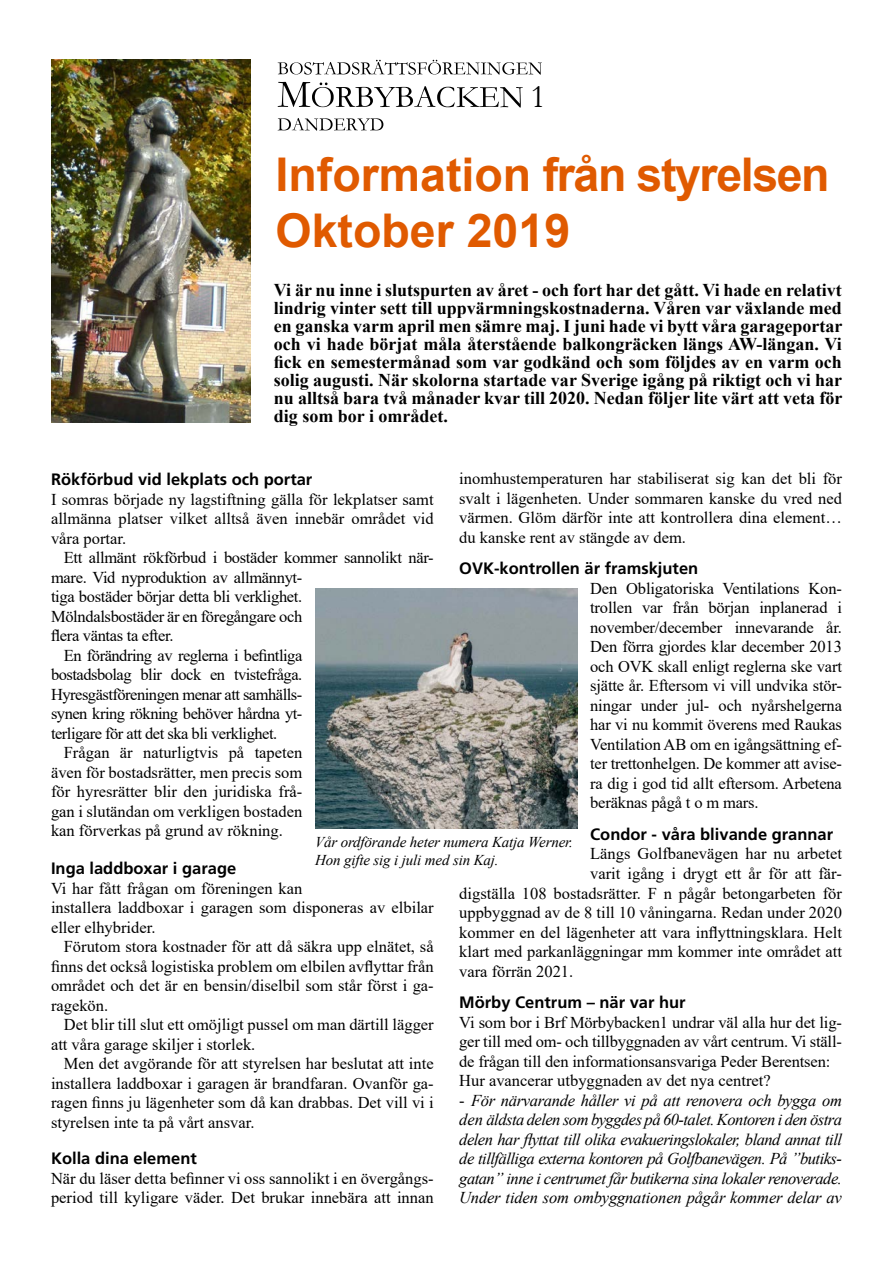
<style>
.page{position:relative;width:893px;height:1263px;background:#fff}
.page>*{position:absolute;margin:0;border:0;box-sizing:border-box;transform-origin:0 0}
.t1{font:700 46.5px/55.8px "Arial";color:#e05a00}
.t2{font:33px "Garamond";color:#000}
.t3{font:700 18px/18px "Times New Roman";color:#000;text-align:justify}
.t4{font:16.5px/19.5px "Times New Roman";color:#000;text-align:justify}
.t5{font:italic 16.5px/19.5px "Times New Roman";letter-spacing:-.01em;color:#000;text-align:justify}
.t6{font:16.5px "Times New Roman";letter-spacing:-.03em;color:#000}
.t7{font:16.5px "Times New Roman";letter-spacing:-.02em;color:#000}
.t8{font:700 16.5px "Frutiger LT Std";color:#000}
.t9{font:italic 15px/18px "Times New Roman";letter-spacing:-.01em;color:#000}
.s1{font-style:normal}
</style>
<div class="page">
<svg style="left:278px;top:60px;width:264px;height:15px"></svg>
<svg style="left:278px;top:82px;width:245px;height:26px"></svg>
<svg style="left:278px;top:118px;width:105px;height:13px"></svg>
<img style="left:315px;top:588px;width:262px;height:240px">
<img style="left:51px;top:60px;width:199px;height:363px">
<h2 class="t2" style="left:530px;top:74px;width:17px">1</h2>
<h1 class="t1" style="left:276px;top:148px;width:556px">Information från styrelsen<br>Oktober 2019</h1>
<p class="t3" style="left:274px;top:280px;width:570px">Vi är nu inne i slutspurten av året - och fort har det gått. Vi hade en relativt lindrig vinter sett till uppvärmningskostnaderna. Våren var växlande med en ganska varm april men sämre maj. I juni hade vi bytt våra garageportar och vi hade börjat måla återstående balkongräcken längs AW-längan. Vi fick en semestermånad som var godkänd och som följdes av en varm och solig augusti. När skolorna startade var Sverige igång på riktigt och vi har nu alltså bara två månader kvar till 2020. Nedan följer lite värt att veta för dig som bor i området.</p>
<p class="t8" style="left:51px;top:470px;width:263px">Rökförbud vid lekplats och portar</p>
<p class="t4" style="left:51px;top:489px;width:384px">I somras började ny lagstiftning gälla för lekplatser samt allmänna platser vilket alltså även innebär området vid våra portar.</p>
<p class="t7" style="left:64px;top:546px;width:371px">Ett allmänt rökförbud i bostäder kommer sannolikt när-</p>
<p class="t7" style="left:51px;top:566px;width:253px">mare. Vid nyproduktion av allmännyt-</p>
<p class="t7" style="left:51px;top:585px;width:253px">tiga bostäder börjar detta bli verklighet.</p>
<p class="t7" style="left:51px;top:605px;width:253px">Mölndalsbostäder är en föregångare och</p>
<p class="t7" style="left:51px;top:624px;width:124px">flera väntas ta efter.</p>
<p class="t6" style="left:64px;top:644px;width:240px">En förändring av reglerna i befintliga</p>
<p class="t6" style="left:51px;top:663px;width:253px">bostadsbolag blir dock en tvistefråga.</p>
<p class="t6" style="left:51px;top:683px;width:253px">Hyresgästföreningen menar att samhälls-</p>
<p class="t6" style="left:51px;top:702px;width:253px">synen kring rökning behöver hårdna yt-</p>
<p class="t6" style="left:51px;top:722px;width:228px">terligare för att det ska bli verklighet.</p>
<p class="t4" style="left:64px;top:742px;width:240px">Frågan är naturligtvis på tapeten</p>
<p class="t4" style="left:51px;top:762px;width:253px">även för bostadsrätter, men precis som</p>
<p class="t4" style="left:51px;top:781px;width:253px">för hyresrätter blir den juridiska frå-</p>
<p class="t4" style="left:51px;top:801px;width:253px">gan i slutändan om verkligen bostaden</p>
<p class="t4" style="left:51px;top:820px;width:233px">kan förverkas på grund av rökning.</p>
<p class="t8" style="left:51px;top:859px;width:187px">Inga laddboxar i garage</p>
<p class="t4" style="left:51px;top:878px;width:384px;text-align:left">Vi har fått frågan om föreningen kan<br>installera laddboxar i garagen som disponeras av elbilar eller elhybrider.</p>
<p class="t4" style="left:51px;top:936px;width:384px;text-indent:13px">Förutom stora kostnader för att då säkra upp elnätet, så finns det också logistiska problem om elbilen avflyttar från området och det är en bensin/diselbil som står först i ga&shy;ragekön.</p>
<p class="t4" style="left:51px;top:1014px;width:384px;text-indent:13px">Det blir till slut ett omöjligt pussel om man därtill lägger att våra garage skiljer i storlek.</p>
<p class="t4" style="left:51px;top:1053px;width:384px;text-indent:13px">Men det avgörande för att styrelsen har beslutat att inte installera laddboxar i garagen är brandfaran. Ovanför ga&shy;ragen finns ju lägenheter som då kan drabbas. Det vill vi i styrelsen inte ta på vårt ansvar.</p>
<p class="t8" style="left:51px;top:1148px;width:147px">Kolla dina element</p>
<p class="t4" style="left:51px;top:1168px;width:384px">När du läser detta befinner vi oss sannolikt i en övergångs&shy;period till kyligare väder. Det brukar innebära att innan</p>
<p class="t4" style="left:459px;top:469px;width:384px">inomhustemperaturen har stabiliserat sig kan det bli för svalt i lägenheten. Under sommaren kanske du vred ned värmen. Glöm därför inte att kontrollera dina element… du kanske rent av stängde av dem.</p>
<p class="t8" style="left:459px;top:559px;width:241px">OVK-kontrollen är framskjuten</p>
<p class="t4" style="left:590px;top:578px;width:253px">Den Obligatoriska Ventilations Kon&shy;trollen var från början inplanerad i november/december innevarande år.<br>Den förra gjordes klar december 2013 och OVK skall enligt reglerna ske vart sjätte år. Eftersom vi vill undvika stör&shy;ningar under jul- och nyårshelgerna har vi nu kommit överens med Raukas Ventilation AB om en igångsättning ef&shy;ter trettonhelgen. De kommer att avise&shy;ra dig i god tid allt eftersom. Arbetena beräknas pågå t o m mars.</p>
<p class="t8" style="left:590px;top:824px;width:244px">Condor - våra blivande grannar</p>
<p class="t4" style="left:590px;top:844px;width:253px">Längs Golfbanevägen har nu arbetet</p>
<p class="t4" style="left:590px;top:863px;width:253px">varit igång i drygt ett år för att fär-</p>
<p class="t4" style="left:459px;top:883px;width:384px">digställa 108 bostadsrätter. F n pågår betongarbeten för</p>
<p class="t4" style="left:459px;top:902px;width:384px">uppbyggnad av de 8 till 10 våningarna. Redan under 2020</p>
<p class="t4" style="left:459px;top:922px;width:384px">kommer en del lägenheter att vara inflyttningsklara. Helt</p>
<p class="t4" style="left:459px;top:941px;width:384px">klart med parkanläggningar mm kommer inte området att</p>
<p class="t4" style="left:459px;top:961px;width:116px">vara förrän 2021.</p>
<p class="t8" style="left:459px;top:992px;width:228px">Mörby Centrum – när var hur</p>
<p class="t4" style="left:459px;top:1012px;width:384px;text-align:left">Vi som bor i Brf Mörbybacken1 undrar väl alla hur det lig&shy;ger till med om- och tillbyggnaden av vårt centrum. Vi ställ&shy;de frågan till den informationsansvariga Peder Berentsen:<br>Hur avancerar utbyggnaden av det nya centret?</p>
<p class="t5" style="left:459px;top:1090px;width:384px"><span class="s1">-</span> För närvarande håller vi på att renovera och bygga om den äldsta delen som byggdes på 60-talet. Kontoren i den östra delen har flyttat till olika evakueringslokaler, bland annat till de tillfälliga externa kontoren på Golfbanevägen. På ”butiks&shy;gatan” inne i centrumet får butikerna sina lokaler renoverade.<br>Under tiden som ombyggnationen pågår kommer delar av</p>
<p class="t9" style="left:315px;top:833px;width:259px">Vår ordförande heter numera Katja Werner.<br>Hon gifte sig i juli med sin Kaj.</p>
</div>
